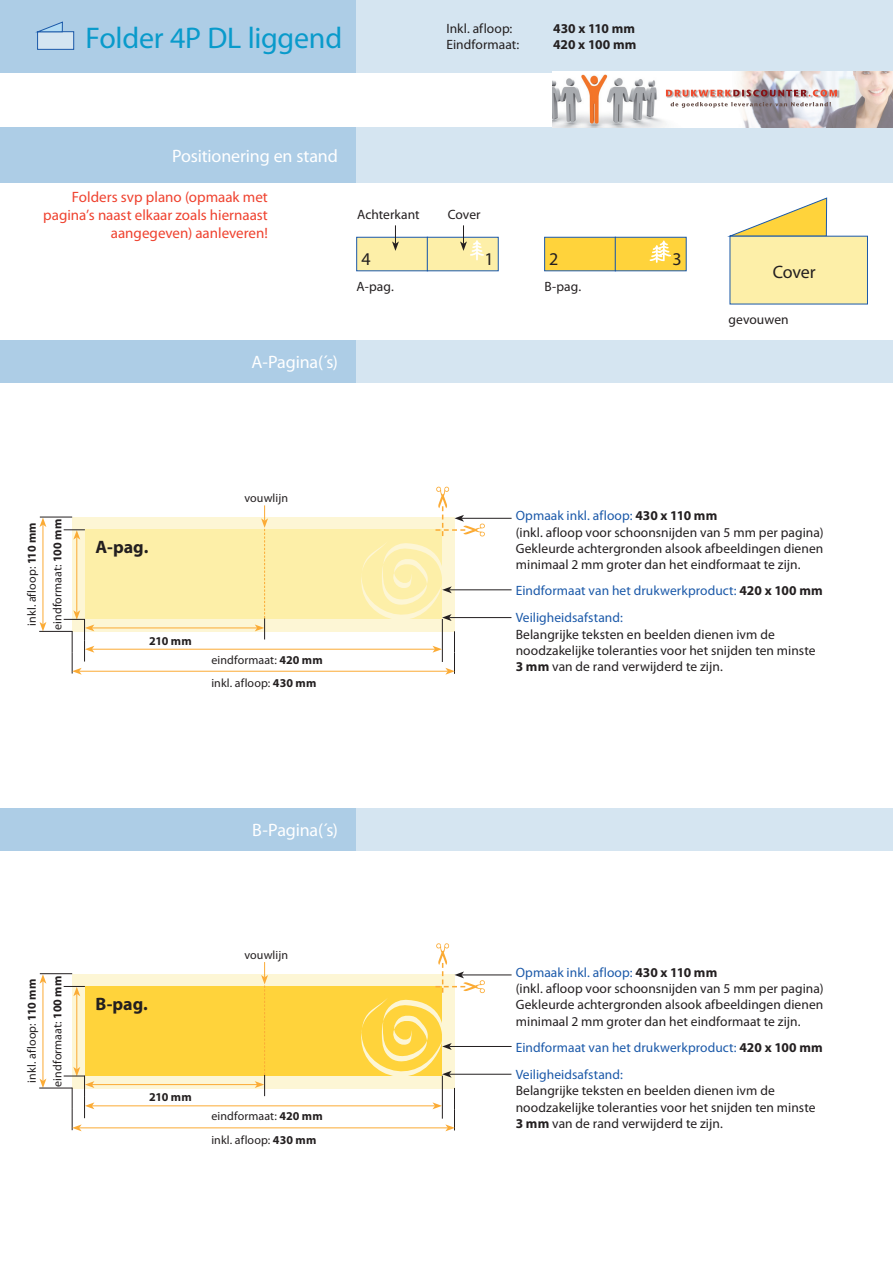
<style>
.page{position:relative;width:893px;height:1263px;background:#fff}
.page>*{position:absolute;margin:0;border:0;box-sizing:border-box;transform-origin:0 0}
.t1{font:30px "Myriad Pro";letter-spacing:-.01em;color:#099acb}
.t2{font:18px "Myriad Pro";letter-spacing:-.01em;color:#fff}
.t3{font:700 18px "Myriad Pro";letter-spacing:-.005em;color:#231f20}
.t4{font:18px "Myriad Pro";letter-spacing:-.02em;color:#231f20}
.t5{font:15px/18px "Myriad Pro";color:#ef422f;text-align:right}
.t6{font:13.5px/16.2px "Myriad Pro";letter-spacing:.005em;color:#231f20}
.t7{font:13.5px "Myriad Pro";letter-spacing:.005em;color:#1b59a9}
.t8{font:700 13.5px/16.2px "Myriad Pro";color:#231f20}
.t9{font:12px "Myriad Pro";letter-spacing:.01em;color:#231f20}
.t10{font:700 12px "Myriad Pro";letter-spacing:-.03em;color:#231f20}
.s1{font-weight:700}
.s2{color:#1b59a9}
.s3{font-weight:700;color:#231f20}
</style>
<div class="page">
<div style="left:0;top:0;width:893px;height:72px;background:#d5e5f1"></div>
<div style="left:0;top:0;width:355px;height:72px;background:#adcde6"></div>
<div style="left:0;top:128px;width:893px;height:55px;background:#d5e5f1"></div>
<div style="left:0;top:128px;width:355px;height:55px;background:#adcde6"></div>
<div style="left:0;top:340px;width:893px;height:43px;background:#d5e5f1"></div>
<div style="left:0;top:340px;width:355px;height:43px;background:#adcde6"></div>
<div style="left:0;top:808px;width:893px;height:42px;background:#d5e5f1"></div>
<div style="left:0;top:808px;width:355px;height:42px;background:#adcde6"></div>
<img style="left:553px;top:72px;width:340px;height:55px">
<div style="left:356px;top:237px;width:72px;height:34px;background:#fdefa8;border:1px solid #1b59a9"></div>
<div style="left:544px;top:237px;width:72px;height:34px;background:#ffd33b;border:1px solid #1b59a9"></div>
<div style="left:427px;top:237px;width:71px;height:34px;background:#fdefa8;border:1px solid #1b59a9"></div>
<div style="left:615px;top:237px;width:71px;height:34px;background:#ffd33b;border:1px solid #1b59a9"></div>
<div style="left:37px;top:31px;width:37px;height:19px;background:#d5e5f1;border:1px solid #1b59a9"></div>
<svg style="left:37px;top:21px;width:26px;height:11px"></svg>
<svg style="left:650px;top:240px;width:21px;height:23px"></svg>
<svg style="left:460px;top:225px;width:24px;height:35px"></svg>
<svg style="left:392px;top:225px;width:7px;height:26px"></svg>
<div style="left:72px;top:517px;width:383px;height:115px;background:#fdf6d5"></div>
<div style="left:72px;top:973px;width:383px;height:115px;background:#fdf6d5"></div>
<div style="left:263px;top:530px;width:179px;height:89px;background:#fdefa8"></div>
<div style="left:263px;top:986px;width:179px;height:90px;background:#ffd33b"></div>
<div style="left:85px;top:530px;width:178px;height:89px;background:#fdefa8"></div>
<div style="left:85px;top:986px;width:178px;height:90px;background:#ffd33b"></div>
<hr style="left:43px;top:525px;width:1px;height:99px;background:#fbab35">
<svg style="left:39px;top:518px;width:7px;height:9px"></svg>
<svg style="left:39px;top:622px;width:7px;height:9px"></svg>
<hr style="left:43px;top:981px;width:1px;height:100px;background:#fbab35">
<svg style="left:39px;top:974px;width:7px;height:10px"></svg>
<svg style="left:39px;top:1078px;width:7px;height:10px"></svg>
<hr style="left:76px;top:537px;width:1px;height:76px;background:#fbab35">
<hr style="left:76px;top:994px;width:1px;height:75px;background:#fbab35">
<svg style="left:64px;top:529px;width:21px;height:11px"></svg>
<svg style="left:64px;top:986px;width:21px;height:10px"></svg>
<hr style="left:442px;top:619px;width:1px;height:43px;background:#231f20">
<hr style="left:442px;top:1075px;width:1px;height:43px;background:#231f20">
<hr style="left:40px;top:517px;width:32px;height:1px;background:#231f20">
<hr style="left:40px;top:973px;width:32px;height:1px;background:#231f20">
<hr style="left:39px;top:631px;width:33px;height:1px;background:#231f20">
<hr style="left:39px;top:1088px;width:33px;height:1px;background:#231f20">
<hr style="left:92px;top:627px;width:165px;height:1px;background:#fbab35">
<hr style="left:92px;top:1084px;width:165px;height:1px;background:#fbab35">
<hr style="left:92px;top:649px;width:343px;height:1px;background:#fbab35">
<hr style="left:92px;top:1105px;width:343px;height:1px;background:#fbab35">
<hr style="left:79px;top:671px;width:369px;height:1px;background:#fbab35">
<svg style="left:432px;top:631px;width:23px;height:44px"></svg>
<svg style="left:64px;top:610px;width:30px;height:65px"></svg>
<hr style="left:79px;top:1127px;width:369px;height:1px;background:#fbab35">
<svg style="left:432px;top:1088px;width:23px;height:43px"></svg>
<svg style="left:64px;top:1067px;width:30px;height:64px"></svg>
<hr style="left:462px;top:518px;width:50px;height:1px;background:#231f20">
<hr style="left:462px;top:974px;width:50px;height:1px;background:#231f20">
<hr style="left:449px;top:589px;width:63px;height:1px;background:#231f20">
<hr style="left:449px;top:1046px;width:63px;height:1px;background:#231f20">
<hr style="left:449px;top:617px;width:62px;height:1px;background:#231f20">
<svg style="left:358px;top:487px;width:127px;height:138px"></svg>
<hr style="left:449px;top:1074px;width:62px;height:1px;background:#231f20">
<svg style="left:358px;top:943px;width:127px;height:139px"></svg>
<svg style="left:255px;top:505px;width:13px;height:134px"></svg>
<svg style="left:255px;top:962px;width:13px;height:134px"></svg>
<svg style="left:729px;top:197px;width:98px;height:40px"></svg>
<div style="left:730px;top:236px;width:138px;height:68px;background:#fdefa8"></div>
<h1 class="t1" style="left:85px;top:19px;width:258px">Folder 4P DL liggend</h1>
<p class="t6" style="left:446px;top:20px;width:74px">Inkl. afloop:<br>Eindformaat:</p>
<p class="t8" style="left:553px;top:20px;width:85px">430 x 110 mm<br>420 x 100 mm</p>
<h2 class="t2" style="left:172px;top:145px;width:167px">Positionering en stand</h2>
<p class="t5" style="left:43px;top:188px;width:226px">Folders svp plano (opmaak met pagina’s naast elkaar zoals hiernaast aangegeven) aanleveren!</p>
<p class="t6" style="left:357px;top:206px;width:64px">Achterkant</p>
<p class="t6" style="left:448px;top:206px;width:34px">Cover</p>
<h2 class="t4" style="left:361px;top:248px;width:11px">4</h2>
<h2 class="t4" style="left:485px;top:248px;width:11px">1</h2>
<h2 class="t4" style="left:549px;top:248px;width:11px">2</h2>
<h2 class="t4" style="left:673px;top:248px;width:11px">3</h2>
<p class="t6" style="left:356px;top:278px;width:39px">A-pag.</p>
<p class="t6" style="left:544px;top:278px;width:38px">B-pag.</p>
<h2 class="t2" style="left:251px;top:351px;width:88px">A-Pagina(´s)</h2>
<h2 class="t4" style="left:773px;top:261px;width:44px">Cover</h2>
<p class="t6" style="left:729px;top:311px;width:62px">gevouwen</p>
<p class="t9" style="left:24px;top:626px;width:105px;rotate:-90deg">inkl. afloop: <span class="s1">110 mm</span></p>
<p class="t9" style="left:50px;top:630px;width:113px;rotate:-90deg">eindformaat: <span class="s1">100 mm</span></p>
<h2 class="t3" style="left:95px;top:535px;width:54px">A-pag.</h2>
<p class="t9" style="left:244px;top:491px;width:45px">vouwlijn</p>
<p class="t10" style="left:149px;top:633px;width:44px">210 mm</p>
<p class="t9" style="left:211px;top:652px;width:113px">eindformaat: <span class="s1">420 mm</span></p>
<p class="t9" style="left:211px;top:675px;width:106px">inkl. afloop: <span class="s1">430 mm</span></p>
<p class="t6" style="left:516px;top:508px;width:309px"><span class="s2">Opmaak inkl. afloop:</span> <span class="s1">430 x 110 mm<br></span>(inkl. afloop voor schoonsnijden van 5 mm per pagina)<br>Gekleurde achtergronden alsook afbeeldingen dienen minimaal 2 mm groter dan het eindformaat te zijn.</p>
<p class="t7" style="left:516px;top:582px;width:308px">Eindformaat van het drukwerkproduct: <span class="s3">420 x 100 mm</span></p>
<p class="t7" style="left:516px;top:610px;width:109px">Veiligheidsafstand:</p>
<p class="t6" style="left:516px;top:626px;width:301px">Belangrijke teksten en beelden dienen ivm de noodzakelijke toleranties voor het snijden ten minste<br><span class="s1">3 mm</span> van de rand verwijderd te zijn.</p>
<h2 class="t2" style="left:252px;top:819px;width:87px">B-Pagina(´s)</h2>
<p class="t9" style="left:24px;top:1082px;width:105px;rotate:-90deg">inkl. afloop: <span class="s1">110 mm</span></p>
<p class="t9" style="left:50px;top:1087px;width:112px;rotate:-90deg">eindformaat: <span class="s1">100 mm</span></p>
<h2 class="t3" style="left:95px;top:992px;width:54px">B-pag.</h2>
<p class="t9" style="left:244px;top:947px;width:45px">vouwlijn</p>
<p class="t10" style="left:149px;top:1089px;width:44px">210 mm</p>
<p class="t9" style="left:211px;top:1109px;width:113px">eindformaat: <span class="s1">420 mm</span></p>
<p class="t9" style="left:211px;top:1132px;width:106px">inkl. afloop: <span class="s1">430 mm</span></p>
<p class="t6" style="left:516px;top:964px;width:309px"><span class="s2">Opmaak inkl. afloop:</span> <span class="s1">430 x 110 mm<br></span>(inkl. afloop voor schoonsnijden van 5 mm per pagina)<br>Gekleurde achtergronden alsook afbeeldingen dienen minimaal 2 mm groter dan het eindformaat te zijn.</p>
<p class="t7" style="left:516px;top:1039px;width:308px">Eindformaat van het drukwerkproduct: <span class="s3">420 x 100 mm</span></p>
<p class="t7" style="left:516px;top:1066px;width:109px">Veiligheidsafstand:</p>
<p class="t6" style="left:516px;top:1082px;width:301px">Belangrijke teksten en beelden dienen ivm de noodzakelijke toleranties voor het snijden ten minste<br><span class="s1">3 mm</span> van de rand verwijderd te zijn.</p>
</div>
